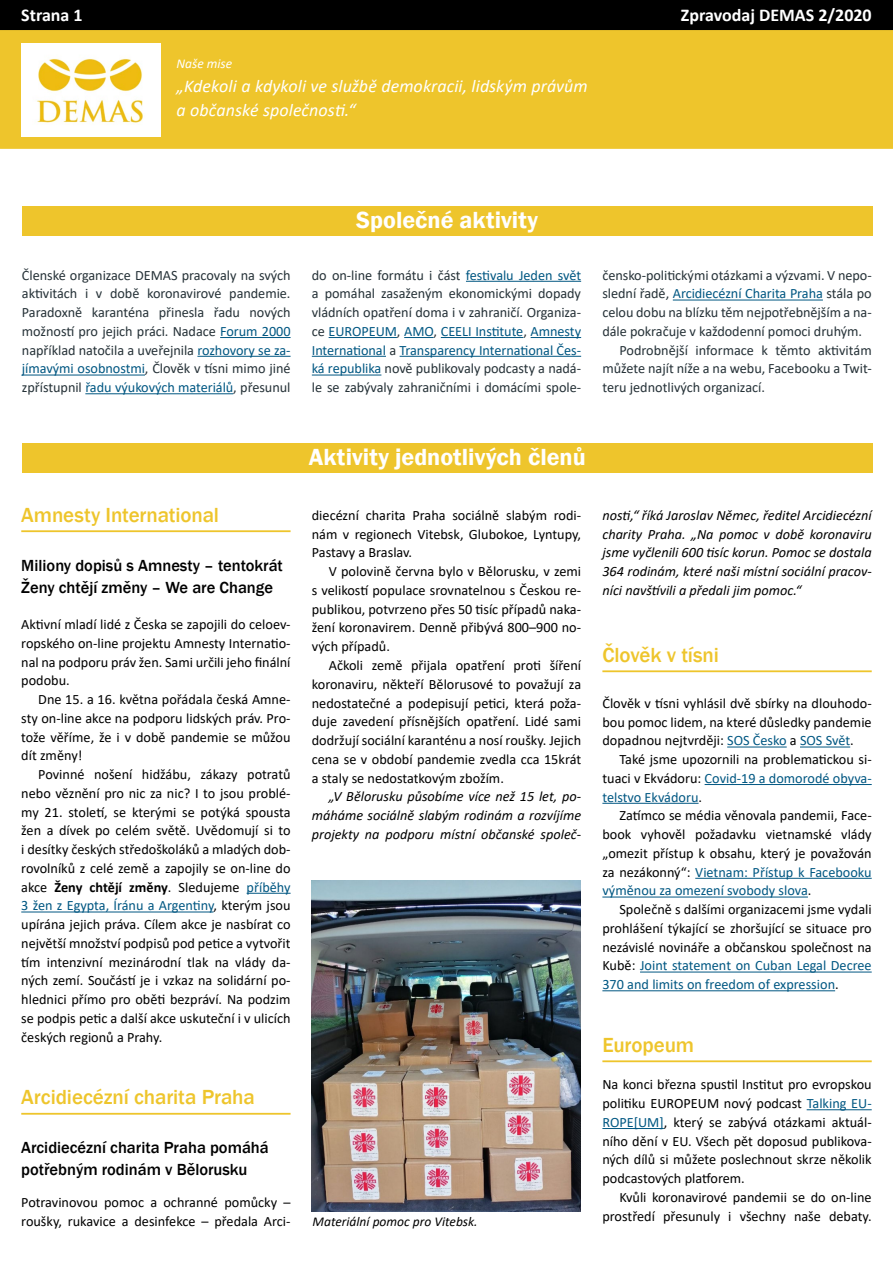
<style>
.page{position:relative;width:893px;height:1263px;background:#fff}
.page>*{position:absolute;margin:0;border:0;box-sizing:border-box;transform-origin:0 0}
.t1{font:600 24px "Franklin Gothic";color:#fff}
.t2{font:500 21px "Franklin Gothic";letter-spacing:-.005em;color:#eec52c}
.t3{font:italic 18px/24px "Calibri";letter-spacing:.005em;color:#fff}
.t4{font:700 18px "Calibri";color:#fff}
.t5{font:500 16.5px/21.8px "Franklin Gothic";color:#000}
.t6{font:14.25px/18.8px "Calibri";color:#000;text-align:justify}
.t7{font:14.25px/18.8px "Calibri";letter-spacing:-.005em;color:#263238;text-align:justify}
.t8{font:italic 14.25px/18.8px "Calibri";color:#000;text-align:justify}
.t9{font:14.25px "Calibri";letter-spacing:-.005em;color:#015782}
.t10{font:italic 13.5px "Calibri";color:#000}
.t11{font:italic 13.5px "Calibri";color:#fff}
.s1{color:#015782}
.s2{color:#263238}
.s3{font-weight:700}
</style>
<div class="page">
<div style="left:0;top:0;width:893px;height:149px;background:#eec52c;border:2px solid #eec52c"></div>
<div style="left:1px;top:1px;width:891px;height:28px;background:#000"></div>
<div style="left:0;top:0;width:893px;height:30px;border:2px solid #000"></div>
<img style="left:21px;top:44px;width:140px;height:92px">
<div style="left:22px;top:206px;width:850px;height:30px;background:#eec52c"></div>
<hr style="left:220px;top:337px;width:71px;height:1px;background:#015782">
<hr style="left:197px;top:356px;width:94px;height:1px;background:#015782">
<hr style="left:22px;top:375px;width:123px;height:1px;background:#015782">
<hr style="left:85px;top:393px;width:148px;height:1px;background:#015782">
<div style="left:22px;top:443px;width:850px;height:30px;background:#eec52c"></div>
<hr style="left:602px;top:670px;width:270px;height:2px;background:#eec52c">
<hr style="left:727px;top:746px;width:60px;height:1px;background:#015782">
<hr style="left:800px;top:746px;width:50px;height:1px;background:#015782">
<hr style="left:705px;top:784px;width:167px;height:1px;background:#015782">
<hr style="left:602px;top:803px;width:97px;height:1px;background:#015782">
<hr style="left:695px;top:878px;width:177px;height:1px;background:#015782">
<hr style="left:602px;top:896px;width:206px;height:1px;background:#015782">
<hr style="left:640px;top:971px;width:232px;height:1px;background:#015782">
<hr style="left:602px;top:990px;width:233px;height:1px;background:#015782">
<hr style="left:602px;top:1060px;width:270px;height:2px;background:#eec52c">
<hr style="left:807px;top:1109px;width:65px;height:1px;background:#015782">
<hr style="left:602px;top:1128px;width:62px;height:1px;background:#015782">
<hr style="left:21px;top:530px;width:270px;height:2px;background:#eec52c">
<hr style="left:247px;top:893px;width:44px;height:1px;background:#015782">
<hr style="left:21px;top:911px;width:193px;height:1px;background:#015782">
<hr style="left:21px;top:1113px;width:270px;height:2px;background:#eec52c">
<hr style="left:466px;top:281px;width:115px;height:1px;background:#015782">
<hr style="left:329px;top:337px;width:68px;height:1px;background:#015782">
<hr style="left:404px;top:337px;width:30px;height:1px;background:#015782">
<hr style="left:441px;top:337px;width:82px;height:1px;background:#015782">
<hr style="left:531px;top:337px;width:50px;height:1px;background:#015782">
<hr style="left:312px;top:356px;width:74px;height:1px;background:#015782">
<hr style="left:400px;top:356px;width:181px;height:1px;background:#015782">
<hr style="left:312px;top:375px;width:69px;height:1px;background:#015782">
<hr style="left:673px;top:300px;width:150px;height:1px;background:#015782">
<img style="left:311px;top:881px;width:270px;height:330px">
<p class="t4" style="left:21px;top:3px;width:63px">Strana 1</p>
<p class="t4" style="left:681px;top:3px;width:192px">Zpravodaj DEMAS 2/2020</p>
<p class="t11" style="left:176px;top:54px;width:57px">Naše mise</p>
<p class="t3" style="left:176px;top:73px;width:413px">„Kdekoli a kdykoli ve službě demokracii, lidským právům a občanské společnosti.“</p>
<p class="t7" style="left:22px;top:265px;width:270px">Členské organizace DEMAS pracovaly na svých aktivitách i v době koronavirové pandemie.<br>Paradoxně karanténa přinesla řadu nových možností pro jejich práci. Nadace <span class="s1">Forum 2000 </span>například natočila a uveřejnila <span class="s1">rozhovory se za&shy;jímavými osobnostmi</span>, Člověk v tísni mimo jiné zpřístupnil <span class="s1">řadu výukových materiálů</span>, přesunul</p>
<h1 class="t1" style="left:356px;top:205px;width:183px">Společné aktivity</h1>
<p class="t7" style="left:312px;top:265px;width:271px">do on-line formátu i část <span class="s1">festivalu Jeden svět </span>a pomáhal zasaženým ekonomickými dopady vládních opatření doma i v zahraničí. Organiza&shy;ce <span class="s1">EUROPEUM</span>, <span class="s1">AMO</span>, <span class="s1">CEELI Institute</span>, <span class="s1">Amnesty International</span> a <span class="s1">Transparency International Čes&shy;ká republika</span> nově publikovaly podcasty a nadá&shy;le se zabývaly zahraničními i domácími spole-</p>
<p class="t7" style="left:602px;top:265px;width:271px">čensko-politickými otázkami a výzvami. V nepo-</p>
<p class="t9" style="left:602px;top:284px;width:271px"><span class="s2">slední řadě,</span> Arcidiecézní Charita Praha <span class="s2">stála po</span></p>
<p class="t7" style="left:602px;top:303px;width:271px">celou dobu na blízku těm nejpotřebnějším a na-</p>
<p class="t7" style="left:602px;top:321px;width:261px">dále pokračuje v každodenní pomoci druhým.</p>
<p class="t7" style="left:619px;top:340px;width:254px">Podrobnější informace k těmto aktivitám</p>
<p class="t7" style="left:602px;top:359px;width:270px">můžete najít níže a na webu, Facebooku a Twit-</p>
<p class="t7" style="left:602px;top:378px;width:164px">teru jednotlivých organizací.</p>
<h2 class="t2" style="left:21px;top:502px;width:199px">Amnesty International</h2>
<p class="t5" style="left:21px;top:555px;width:263px">Miliony dopisů s Amnesty – tentokrát<br>Ženy chtějí změny – We are Change</p>
<p class="t6" style="left:21px;top:615px;width:271px">Aktivní mladí lidé z Česka se zapojili do celoev&shy;ropského on-line projektu Amnesty Internatio&shy;nal na podporu práv žen. Sami určili jeho finální podobu.</p>
<p class="t6" style="left:21px;top:690px;width:271px;text-indent:17px">Dne 15. a 16. května pořádala česká Amne&shy;sty on-line akce na podporu lidských práv. Pro&shy;tože věříme, že i v době pandemie se můžou dít změny!</p>
<p class="t6" style="left:21px;top:765px;width:271px;text-indent:17px">Povinné nošení hidžábu, zákazy potratů nebo věznění pro nic za nic? I to jsou problé&shy;my 21. století, se kterými se potýká spousta žen a dívek po celém světě. Uvědomují si to i desítky českých středoškoláků a mladých dob&shy;rovolníků z celé země a zapojily se on-line do akce <span class="s3">Ženy chtějí změny</span>. Sledujeme <span class="s1">příběhy 3 žen z Egypta, Íránu a Argentiny</span>, kterým jsou upírána jejich práva. Cílem akce je nasbírat co největší množství podpisů pod petice a vytvořit tím intenzivní mezinárodní tlak na vlády da&shy;ných zemí. Součástí je i vzkaz na solidární po&shy;hlednici přímo pro oběti bezpráví. Na podzim se podpis petic a další akce uskuteční i v ulicích českých regionů a Prahy.</p>
<h2 class="t2" style="left:21px;top:1084px;width:235px">Arcidiecézní charita Praha</h2>
<p class="t5" style="left:21px;top:1137px;width:249px">Arcidiecézní charita Praha pomáhá potřebným rodinám v Bělorusku</p>
<p class="t6" style="left:21px;top:1193px;width:271px">Potravinovou pomoc a ochranné pomůcky – roušky, rukavice a desinfekce – předala Arci-</p>
<h1 class="t1" style="left:309px;top:442px;width:278px">Aktivity jednotlivých členů</h1>
<p class="t6" style="left:312px;top:505px;width:271px">diecézní charita Praha sociálně slabým rodi&shy;nám v regionech Vitebsk, Glubokoe, Lyntupy, Pastavy a Braslav.</p>
<p class="t6" style="left:312px;top:562px;width:271px;text-indent:17px">V polovině června bylo v Bělorusku, v zemi s velikostí populace srovnatelnou s Českou re&shy;publikou, potvrzeno přes 50 tisíc případů naka&shy;žení koronavirem. Denně přibývá 800–900 no&shy;vých případů.</p>
<p class="t6" style="left:312px;top:655px;width:271px;text-indent:17px">Ačkoli země přijala opatření proti šíření koronaviru, někteří Bělorusové to považují za nedostatečné a podepisují petici, která poža&shy;duje zavedení přísnějších opatření. Lidé sami dodržují sociální karanténu a nosí roušky. Jejich cena se v období pandemie zvedla cca 15krát a staly se nedostatkovým zbožím.</p>
<p class="t8" style="left:312px;top:786px;width:271px;text-indent:17px">„V Bělorusku působíme více než 15 let, po&shy;máháme sociálně slabým rodinám a rozvíjíme projekty na podporu místní občanské společ-</p>
<p class="t8" style="left:602px;top:505px;width:271px">nosti,“ říká Jaroslav Němec, ředitel Arcidiecézní charity Praha. „Na pomoc v době koronaviru jsme vyčlenili 600 tisíc korun. Pomoc se dostala 364 rodinám, které naši místní sociální pracov&shy;níci navštívili a předali jim pomoc.“</p>
<h2 class="t2" style="left:602px;top:642px;width:118px">Člověk v tísni</h2>
<p class="t6" style="left:602px;top:693px;width:271px">Člověk v tísni vyhlásil dvě sbírky na dlouhodo&shy;bou pomoc lidem, na které důsledky pandemie dopadnou nejtvrději: <span class="s1">SOS Česko</span> a <span class="s1">SOS Svět</span>.</p>
<p class="t6" style="left:602px;top:750px;width:271px;text-indent:17px">Také jsme upozornili na problematickou si&shy;tuaci v Ekvádoru: <span class="s1">Covid-19 a domorodé obyva&shy;telstvo Ekvádoru</span>.</p>
<p class="t6" style="left:602px;top:806px;width:271px;text-indent:17px">Zatímco se média věnovala pandemii, Face&shy;book vyhověl požadavku vietnamské vlády „omezit přístup k obsahu, který je považován za nezákonný“: <span class="s1">Vietnam: Přístup k Facebooku výměnou za omezení svobody slova</span>.</p>
<p class="t6" style="left:602px;top:900px;width:271px;text-indent:17px">Společně s dalšími organizacemi jsme vydali prohlášení týkající se zhoršující se situace pro nezávislé novináře a občanskou společnost na Kubě: <span class="s1">Joint statement on Cuban Legal Decree 370 and limits on freedom of expression</span>.</p>
<p class="t10" style="left:313px;top:1212px;width:167px">Materiální pomoc pro Vitebsk.</p>
<h2 class="t2" style="left:602px;top:1032px;width:93px">Europeum</h2>
<p class="t6" style="left:602px;top:1075px;width:271px">Na konci března spustil Institut pro evropskou politiku EUROPEUM nový podcast <span class="s1">Talking EU-ROPE[UM]</span>, který se zabývá otázkami aktuál&shy;ního dění v EU. Všech pět doposud publikova&shy;ných dílů si můžete poslechnout skrze několik podcastových platforem.</p>
<p class="t6" style="left:602px;top:1187px;width:271px;text-align:right">Kvůli koronavirové pandemii se do on-line prostředí přesunuly i všechny naše debaty.</p>
</div>
